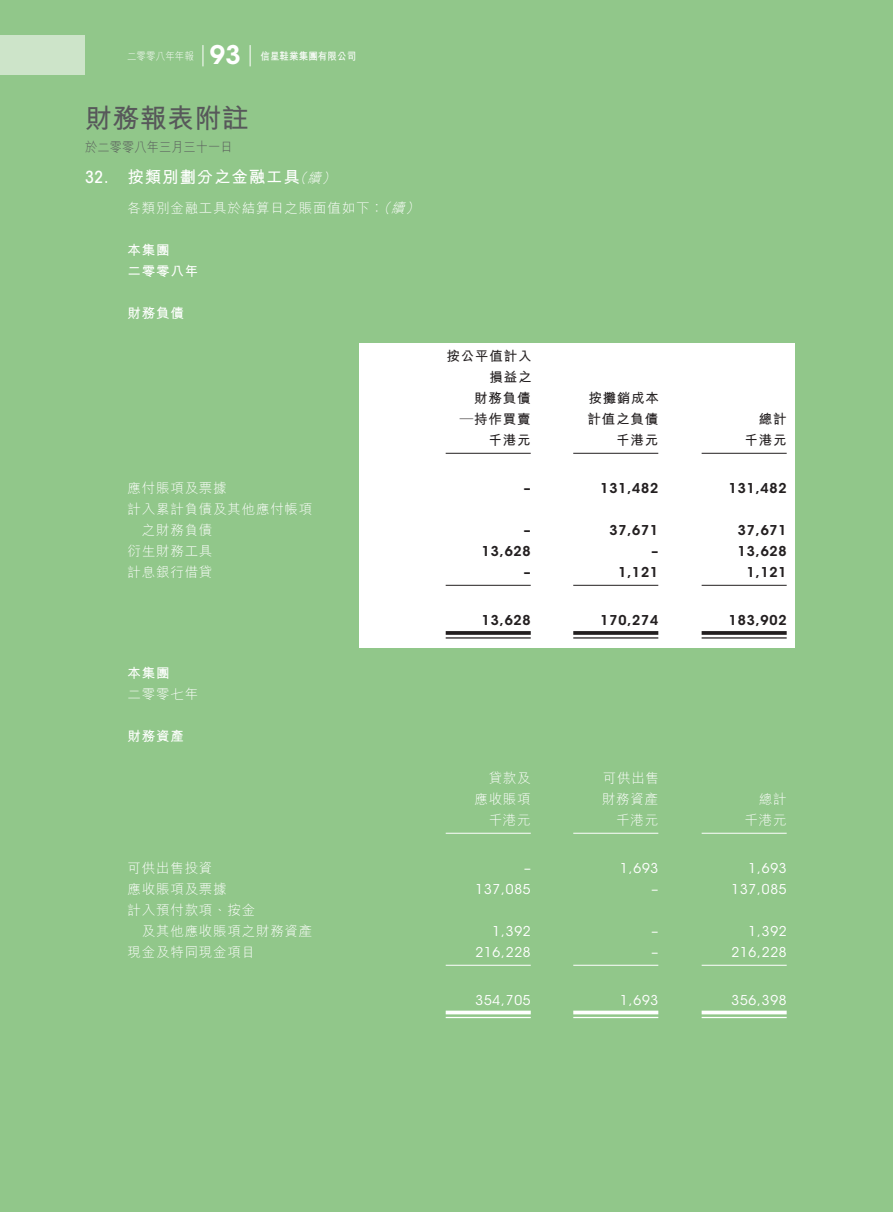
<style>
.page{position:relative;width:893px;height:1212px;background:#91c78a}
.page>*{position:absolute;margin:0;border:0;box-sizing:border-box;transform-origin:0 0}
.t1{font:700 27px "M Hei HK";letter-spacing:.015em;color:#57585a}
.t2{font:600 25.5px "ITC Avant Garde Std";color:#fff}
.t3{font:700 16.5px "M Hei HK";letter-spacing:.05em;color:#fff}
.t4{font:300 13.5px/21px "M Hei HK";letter-spacing:.06em;color:#fff}
.t5{font:600 13.5px "ITC Avant Garde Std";letter-spacing:.06em;color:#231f20}
.t6{font:13.5px "ITC Avant Garde Std";letter-spacing:.06em;color:#fff}
.t7{font:700 13.5px/21px "M Hei HK";letter-spacing:.06em;color:#231f20;text-align:right}
.t8{font:700 13.5px/21px "M Hei HK";letter-spacing:.06em;color:#fff}
.t9{font:300 13.5px "M Hei HK";letter-spacing:.015em;color:#57585a;scale:.9 1}
.t10{font:700 10.5px "M Hei HK";letter-spacing:.015em;color:#fff;scale:.9 1}
.t11{font:300 10.5px "M Hei HK";letter-spacing:.015em;color:#fff;scale:.9 1}
.s1{font-family:"ITC Avant Garde Std";font-weight:500;font-stretch:condensed}
.s2{font-weight:300;font-style:italic;font-size:13.5px}
.s3{font-style:italic}
.s4{font-weight:700}
</style>
<div class="page">
<svg style="left:250px;top:45px;width:1px;height:21px"></svg>
<svg style="left:203px;top:45px;width:1px;height:21px"></svg>
<div style="left:0;top:35px;width:85px;height:40px;background:#cde4c9"></div>
<div style="left:359px;top:343px;width:436px;height:304px;background:#fff"></div>
<hr style="left:446px;top:453px;width:85px;height:1px;background:#231f20">
<hr style="left:573px;top:453px;width:85px;height:1px;background:#231f20">
<hr style="left:702px;top:453px;width:85px;height:1px;background:#231f20">
<hr style="left:446px;top:585px;width:85px;height:1px;background:#231f20">
<hr style="left:573px;top:585px;width:85px;height:1px;background:#231f20">
<hr style="left:702px;top:585px;width:85px;height:1px;background:#231f20">
<svg style="left:446px;top:631px;width:85px;height:4px"></svg>
<hr style="left:446px;top:637px;width:85px;height:1px;background:#231f20">
<svg style="left:573px;top:631px;width:85px;height:4px"></svg>
<hr style="left:573px;top:637px;width:85px;height:1px;background:#231f20">
<svg style="left:702px;top:631px;width:85px;height:4px"></svg>
<hr style="left:702px;top:637px;width:85px;height:1px;background:#231f20">
<hr style="left:446px;top:833px;width:85px;height:1px;background:#fff">
<hr style="left:573px;top:833px;width:85px;height:1px;background:#fff">
<hr style="left:702px;top:833px;width:85px;height:1px;background:#fff">
<hr style="left:446px;top:965px;width:85px;height:1px;background:#fff">
<hr style="left:573px;top:965px;width:85px;height:1px;background:#fff">
<hr style="left:702px;top:965px;width:85px;height:1px;background:#fff">
<svg style="left:446px;top:1010px;width:85px;height:4px"></svg>
<hr style="left:446px;top:1017px;width:85px;height:1px;background:#fff">
<svg style="left:573px;top:1010px;width:85px;height:4px"></svg>
<hr style="left:573px;top:1017px;width:85px;height:1px;background:#fff">
<svg style="left:702px;top:1010px;width:85px;height:4px"></svg>
<hr style="left:702px;top:1017px;width:85px;height:1px;background:#fff">
<p class="t11" style="left:127px;top:49px;width:76px">二零零八年年報</p>
<p class="t2" style="left:210px;top:38px;width:32px">93</p>
<p class="t10" style="left:260px;top:49px;width:108px">信星鞋業集團有限公司</p>
<p class="t1" style="left:85px;top:98px;width:165px">財務報表附註</p>
<p class="t9" style="left:85px;top:137px;width:166px">於二零零八年三月三十一日</p>
<p class="t3" style="left:85px;top:165px;width:256px"><span class="s1">32.</span> 按類別劃分之金融工具<span class="s2">（續）</span></p>
<p class="t4" style="left:128px;top:197px;width:297px">各類別金融工具於結算日之賬面值如下︰<span class="s3">（續）</span></p>
<p class="t8" style="left:128px;top:238px;width:72px">本集團<br>二零零八年</p>
<p class="t8" style="left:128px;top:301px;width:58px">財務負債</p>
<p class="t7" style="left:446px;top:345px;width:87px">按公平值計入損益之<br>財務負債</p>
<p class="t7" style="left:588px;top:387px;width:72px">按攤銷成本</p>
<p class="t7" style="left:460px;top:408px;width:72px">—持作買賣</p>
<p class="t7" style="left:587px;top:408px;width:72px">計值之負債</p>
<p class="t7" style="left:759px;top:408px;width:29px">總計</p>
<p class="t7" style="left:489px;top:429px;width:44px">千港元</p>
<p class="t7" style="left:616px;top:429px;width:44px">千港元</p>
<p class="t7" style="left:744px;top:429px;width:44px">千港元</p>
<p class="t4" style="left:128px;top:477px;width:101px">應付賬項及票據</p>
<p class="t5" style="left:524px;top:480px;width:8px">–</p>
<p class="t5" style="left:600px;top:480px;width:59px">131,482</p>
<p class="t5" style="left:729px;top:480px;width:59px">131,482</p>
<p class="t4" style="left:142px;top:498px;width:172px;text-indent:-14px">計入累計負債及其他應付帳項之財務負債</p>
<p class="t5" style="left:524px;top:522px;width:8px">–</p>
<p class="t5" style="left:609px;top:522px;width:50px">37,671</p>
<p class="t5" style="left:738px;top:522px;width:50px">37,671</p>
<p class="t4" style="left:128px;top:540px;width:86px">衍生財務工具</p>
<p class="t5" style="left:482px;top:543px;width:50px">13,628</p>
<p class="t5" style="left:652px;top:543px;width:8px">–</p>
<p class="t5" style="left:738px;top:543px;width:50px">13,628</p>
<p class="t4" style="left:128px;top:561px;width:86px">計息銀行借貸</p>
<p class="t5" style="left:524px;top:564px;width:8px">–</p>
<p class="t5" style="left:618px;top:564px;width:41px">1,121</p>
<p class="t5" style="left:747px;top:564px;width:41px">1,121</p>
<p class="t5" style="left:482px;top:612px;width:50px">13,628</p>
<p class="t5" style="left:600px;top:612px;width:59px">170,274</p>
<p class="t5" style="left:729px;top:612px;width:59px">183,902</p>
<p class="t4" style="left:128px;top:662px;width:72px"><span class="s4">本集團<br></span>二零零七年</p>
<p class="t8" style="left:128px;top:724px;width:58px">財務資產</p>
<p class="t4" style="left:489px;top:767px;width:44px">貸款及</p>
<p class="t4" style="left:603px;top:767px;width:58px">可供出售</p>
<p class="t4" style="left:474px;top:788px;width:58px">應收賬項</p>
<p class="t4" style="left:602px;top:788px;width:58px">財務資產</p>
<p class="t4" style="left:759px;top:788px;width:29px">總計</p>
<p class="t4" style="left:489px;top:809px;width:44px">千港元</p>
<p class="t4" style="left:616px;top:809px;width:44px">千港元</p>
<p class="t4" style="left:745px;top:809px;width:44px">千港元</p>
<p class="t4" style="left:128px;top:857px;width:86px">可供出售投資</p>
<p class="t6" style="left:524px;top:860px;width:8px">–</p>
<p class="t6" style="left:620px;top:860px;width:40px">1,693</p>
<p class="t6" style="left:748px;top:860px;width:40px">1,693</p>
<p class="t4" style="left:128px;top:878px;width:101px">應收賬項及票據</p>
<p class="t6" style="left:475px;top:881px;width:57px">137,085</p>
<p class="t6" style="left:652px;top:881px;width:8px">–</p>
<p class="t6" style="left:731px;top:881px;width:57px">137,085</p>
<p class="t4" style="left:142px;top:899px;width:172px;text-indent:-14px">計入預付款項、按金<br>及其他應收賬項之財務資產</p>
<p class="t6" style="left:493px;top:923px;width:40px">1,392</p>
<p class="t6" style="left:652px;top:923px;width:8px">–</p>
<p class="t6" style="left:748px;top:923px;width:40px">1,392</p>
<p class="t4" style="left:128px;top:941px;width:129px">現金及特同現金項目</p>
<p class="t6" style="left:475px;top:944px;width:57px">216,228</p>
<p class="t6" style="left:652px;top:944px;width:8px">–</p>
<p class="t6" style="left:731px;top:944px;width:57px">216,228</p>
<p class="t6" style="left:475px;top:992px;width:57px">354,705</p>
<p class="t6" style="left:620px;top:992px;width:40px">1,693</p>
<p class="t6" style="left:731px;top:992px;width:57px">356,398</p>
</div>
